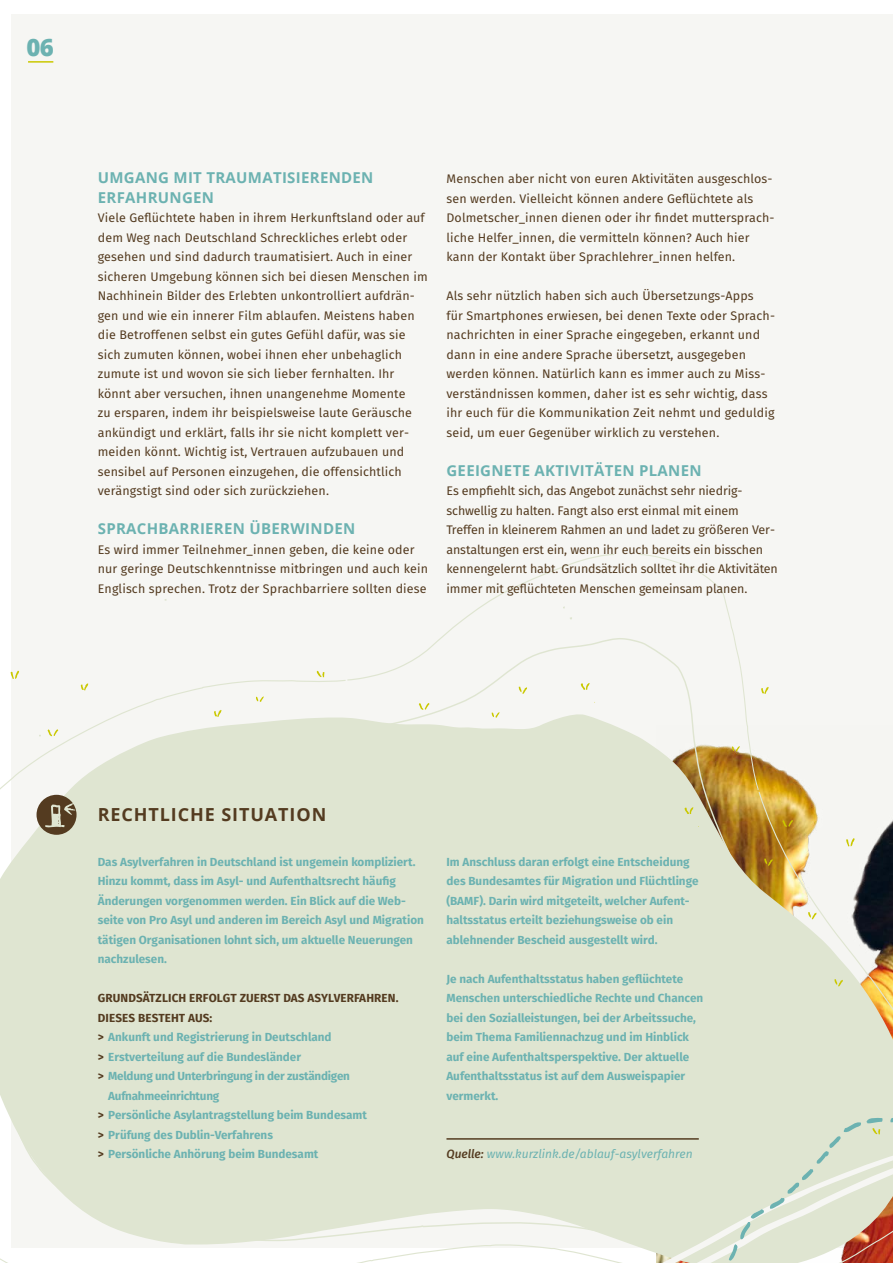
<style>
.page{position:relative;width:893px;height:1263px;background:#fff}
.page>*{position:absolute;margin:0;border:0;box-sizing:border-box;transform-origin:0 0}
.t1{font:800 24px "Open Sans";color:#6cb2b1}
.t2{font:700 18px "Open Sans";letter-spacing:.05em;color:#543b20}
.t3{font:700 15px/19.5px "Open Sans";letter-spacing:.02em;color:#6cb2b1}
.t4{font:12.45px/19.5px "Fira Sans";letter-spacing:.01em;color:#543b20}
.t5{font:12.45px/19.5px "Fira Sans";letter-spacing:-.01em;color:#543b20}
.t6{font:italic 12px "Fira Sans";color:#6cb2b1}
.t7{font:700 11.7px/19.5px "Fira Sans";color:#6cb2b1}
.t8{font:700 11.7px "Fira Sans";letter-spacing:.01em;color:#543b20}
.t9{font:700 11.7px "Fira Sans";letter-spacing:-.02em;color:#6cb2b1}
.s1{color:#543b20}
.s2{font-weight:500;color:#543b20}
</style>
<div class="page">
<div style="left:11px;top:15px;width:882px;height:1233px;background:#f6f6f3"></div>
<svg style="left:0;top:711px;width:893px;height:552px;background:#dee2ce"></svg>
<svg style="left:685px;top:807px;width:9px;height:7px"></svg>
<svg style="left:316px;top:671px;width:8px;height:6px"></svg>
<svg style="left:11px;top:671px;width:8px;height:8px"></svg>
<svg style="left:846px;top:838px;width:9px;height:8px"></svg>
<svg style="left:419px;top:703px;width:10px;height:7px"></svg>
<svg style="left:48px;top:729px;width:10px;height:7px"></svg>
<svg style="left:782px;top:820px;width:11px;height:7px"></svg>
<svg style="left:80px;top:683px;width:8px;height:7px"></svg>
<svg style="left:212px;top:710px;width:10px;height:7px"></svg>
<svg style="left:256px;top:696px;width:8px;height:6px"></svg>
<svg style="left:639px;top:554px;width:130px;height:237px"></svg>
<svg style="left:491px;top:712px;width:9px;height:5px"></svg>
<svg style="left:347px;top:554px;width:268px;height:140px"></svg>
<svg style="left:834px;top:979px;width:9px;height:7px"></svg>
<svg style="left:808px;top:912px;width:9px;height:7px"></svg>
<svg style="left:764px;top:859px;width:9px;height:7px"></svg>
<svg style="left:17px;top:1118px;width:876px;height:145px;fill:#dfe5d1"></svg>
<svg style="left:890px;top:1117px;width:3px;height:8px"></svg>
<svg style="left:729px;top:1117px;width:154px;height:144px;background:#dbdbc9"></svg>
<hr style="left:28px;top:61px;width:25px;height:2px;background:#cac800">
<div style="left:37px;top:795px;width:40px;height:40px;background:#543b20;border-radius:50%"></div>
<svg style="left:45px;top:802px;width:30px;height:25px"></svg>
<hr style="left:446px;top:1138px;width:253px;height:2px;background:#543b20">
<h1 class="t1" style="left:26px;top:29px;width:29px">06</h1>
<p class="t3" style="left:98px;top:168px;width:274px">U MGANG MIT TRAUMATISI ERENDEN<br>ERFAHRUNGEN</p>
<p class="t4" style="left:98px;top:208px;width:331px">Viele Geflüchtete haben in ihrem Herkunftsland oder auf dem Weg nach Deutschland Schreckliches erlebt oder gesehen und sind dadurch traumatisiert. Auch in einer sicheren Umgebung können sich bei diesen Menschen im Nachhinein Bilder des Erlebten unkontrolliert aufdrän&shy;gen und wie ein innerer Film ablaufen. Meistens haben die Betroffenen selbst ein gutes Gefühl dafür, was sie sich zumuten können, wobei ihnen eher unbehaglich zumute ist und wovon sie sich lieber fernhalten. Ihr könnt aber versuchen, ihnen unangenehme Momente<br>zu ersparen, indem ihr beispielsweise laute Geräusche ankündigt und erklärt, falls ihr sie nicht komplett ver&shy;meiden könnt. Wichtig ist, Vertrauen aufzubauen und sensibel auf Personen einzugehen, die offensichtlich verängstigt sind oder sich zurückziehen.</p>
<p class="t3" style="left:98px;top:519px;width:205px">SPRACHBARRI EREN ÜBERWIND</p>
<p class="t3" style="left:334px;top:519px;width:20px">EN</p>
<p class="t4" style="left:98px;top:539px;width:332px">Es wird immer Teilnehmer_innen geben, die keine oder nur geringe Deutschkenntnisse mitbringen und auch kein<br>Englisch sprechen. Trotz der Sprachbarriere sollten diese</p>
<p class="t4" style="left:446px;top:169px;width:330px">Menschen aber nicht von euren Aktivitäten ausgeschlos&shy;sen werden. Vielleicht können andere Geflüchtete als Dolmetscher_innen dienen oder ihr findet muttersprach&shy;liche Helfer_innen, die vermitteln können? Auch hier kann der Kontakt über Sprachlehrer_innen helfen.</p>
<p class="t4" style="left:446px;top:286px;width:330px">Als sehr nützlich haben sich auch Übersetzungs-Apps<br>für Smartphones erwiesen, bei denen Texte oder Sprach&shy;nachrichten in einer Sprache eingegeben, erkannt und dann in eine andere Sprache übersetzt, ausgegeben werden können. Natürlich kann es immer auch zu Miss&shy;verständnissen kommen, daher ist es sehr wichtig, dass ihr euch für die Kommunikation Zeit nehmt und geduldig seid, um euer Gegenüber wirklich zu verstehen.</p>
<p class="t3" style="left:446px;top:460px;width:254px">GEEI GN ETE AKTIVITÄTEN PLAN EN</p>
<p class="t5" style="left:446px;top:481px;width:333px">Es empfiehlt sich, das Angebot zunächst sehr niedrig&shy;schwellig zu halten. Fangt also erst einmal mit einem Treffen in kleinerem Rahmen an und ladet zu größeren Ver&shy;anstaltungen erst ein, wenn ihr euch bereits ein bisschen kennengelernt habt. Grundsätzlich solltet ihr die Aktivitäten immer mit geflüchteten Menschen gemeinsam planen.</p>
<h2 class="t2" style="left:98px;top:802px;width:227px">RECHTLI CHE SITUATI ON</h2>
<p class="t7" style="left:98px;top:851px;width:328px">Das Asylverfahren in Deutschland ist ungemein kompliziert.<br>Hinzu kommt, dass im Asyl- und Aufenthaltsrecht häufig Änderungen vorgenommen werden. Ein Blick auf die Web&shy;seite von Pro Asyl und anderen im Bereich Asyl und Migration tätigen Organisationen lohnt sich, um aktuelle Neuerungen nachzulesen.</p>
<p class="t8" style="left:98px;top:988px;width:24px">Grundsä</p>
<p class="t8" style="left:149px;top:988px;width:62px">tzlich erfolg</p>
<p class="t8" style="left:231px;top:988px;width:61px">t zue rst das</p>
<p class="t8" style="left:307px;top:988px;width:92px">Asylverfah ren.</p>
<p class="t8" style="left:98px;top:1008px;width:19px">Dieses</p>
<p class="t8" style="left:138px;top:1008px;width:76px">besteht aus:</p>
<p class="t7" style="left:98px;top:1027px;width:235px"><span class="s1">&gt;</span> Ankunft und Registrierung in Deutschland</p>
<p class="t7" style="left:98px;top:1046px;width:205px"><span class="s1">&gt;</span> Erstverteilung auf die Bundesländer</p>
<p class="t9" style="left:98px;top:1066px;width:254px"><span class="s1">&gt;</span> Meldung und Unterbringung in der zuständigen</p>
<p class="t9" style="left:108px;top:1086px;width:113px">Aufnahmeeinrichtung</p>
<p class="t7" style="left:98px;top:1105px;width:271px"><span class="s1">&gt;</span> Persönliche Asylantragstellung beim Bundesamt</p>
<p class="t7" style="left:98px;top:1124px;width:177px"><span class="s1">&gt;</span> Prüfung des Dublin-Verfahrens</p>
<p class="t7" style="left:98px;top:1144px;width:222px"><span class="s1">&gt;</span> Persönliche Anhörung beim Bundesamt</p>
<p class="t7" style="left:446px;top:851px;width:254px">Im Anschluss daran erfolgt eine Entscheidung des Bundesamtes für Migration und Flüchtlinge (BAMF). Darin wird mitgeteilt, welcher Aufent&shy;haltsstatus erteilt beziehungsweise ob ein ablehnender Bescheid ausgestellt wird.</p>
<p class="t7" style="left:446px;top:968px;width:258px">Je nach Aufenthaltsstatus haben geflüchtete Menschen unterschiedliche Rechte und Chancen bei den Sozialleistungen, bei der Arbeitssuche, beim Thema Familiennachzug und im Hinblick auf eine Aufenthaltsperspektive. Der aktuelle Aufenthaltsstatus ist auf dem Ausweispapier vermerkt.</p>
<p class="t6" style="left:446px;top:1145px;width:248px"><span class="s2">Quelle:</span> www.kurzlink.de/ablauf-asylverfahren</p>
</div>
